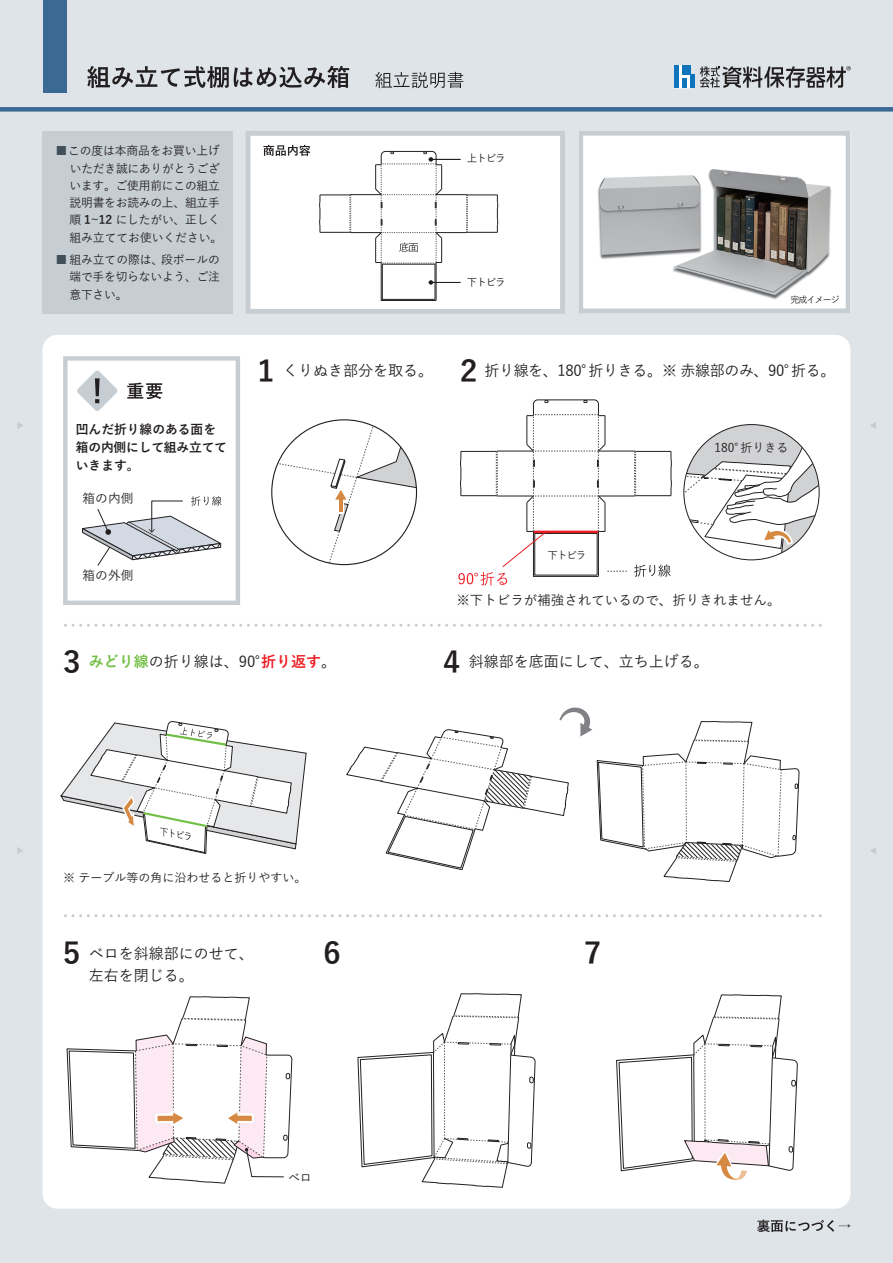
<style>
.page{position:relative;width:893px;height:1263px;background:#dfe4e8}
.page>*{position:absolute;margin:0;border:0;box-sizing:border-box;transform-origin:0 0}
.t1{font:700 30px "Yu Gothic";color:#231f20}
.t2{font:500 15px/22.5px "Yu Gothic";color:#231f20}
.t3{font:500 15px "Yu Gothic";letter-spacing:-.025em;color:#231f20}
.t4{font:500 13.5px "Yu Gothic";color:#231f20}
.t5{font:700 12.75px/18px "Yu Gothic";color:#231f20}
.t6{font:500 12.75px "Yu Gothic";color:#231f20}
.t7{font:500 12px/17.2px "Yu Gothic";letter-spacing:-.01em;color:#231f20}
.t8{font:500 10.5px "Yu Gothic";letter-spacing:-.1em;color:#231f20}
.t9{font:500 9px "Yu Gothic";letter-spacing:-.1em;color:#231f20}
.s1{color:#425159}
.s2{font-weight:700}
.s3{font-weight:700;font-size:30px}
.s4{font-weight:700;color:#71bf44}
.s5{font-weight:700;color:#ee1d23}
</style>
<div class="page">
<div style="left:43px;top:335px;width:807px;height:874px;background:#fff;border-radius:15px"></div>
<svg style="left:757px;top:1220px;width:93px;height:12px"></svg>
<svg style="left:678px;top:65px;width:13px;height:23px"></svg>
<hr style="left:674px;top:65px;width:4px;height:23px;background:#1074bc">
<svg style="left:682px;top:79px;width:4px;height:9px"></svg>
<div style="left:682px;top:65px;width:8px;height:9px;background:#1074bc"></div>
<hr style="left:690px;top:74px;width:4px;height:14px;background:#1074bc">
<svg style="left:700px;top:66px;width:151px;height:22px"></svg>
<svg style="left:87px;top:66px;width:262px;height:22px"></svg>
<svg style="left:375px;top:72px;width:88px;height:16px"></svg>
<div style="left:43px;top:131px;width:190px;height:183px;background:#c6ced4"></div>
<svg style="left:246px;top:131px;width:319px;height:183px;background:#f8f9fa"></svg>
<svg style="left:263px;top:145px;width:47px;height:11px"></svg>
<div style="left:43px;top:0;width:23px;height:92px;background:#3b6994"></div>
<div style="left:0;top:107px;width:893px;height:5px;background:#3b6994"></div>
<svg style="left:579px;top:131px;width:271px;height:182px;background:#cacbcb"></svg>
<svg style="left:870px;top:847px;width:6px;height:7px"></svg>
<svg style="left:17px;top:847px;width:6px;height:7px"></svg>
<svg style="left:870px;top:422px;width:6px;height:7px"></svg>
<svg style="left:17px;top:422px;width:6px;height:7px"></svg>
<svg style="left:65px;top:914px;width:757px;height:3px"></svg>
<svg style="left:65px;top:624px;width:757px;height:3px"></svg>
<svg style="left:357px;top:993px;width:179px;height:195px"></svg>
<svg style="left:616px;top:994px;width:182px;height:186px"></svg>
<svg style="left:272px;top:420px;width:144px;height:145px"></svg>
<hr style="left:598px;top:496px;width:37px;height:1px;background:#231f20">
<hr style="left:598px;top:451px;width:37px;height:1px;background:#231f20">
<svg style="left:670px;top:451px;width:2px;height:45px"></svg>
<hr style="left:635px;top:495px;width:36px;height:1px;background:#231f20">
<hr style="left:635px;top:451px;width:36px;height:1px;background:#231f20">
<svg style="left:634px;top:451px;width:2px;height:45px"></svg>
<svg style="left:634px;top:564px;width:37px;height:13px"></svg>
<svg style="left:684px;top:425px;width:135px;height:135px"></svg>
<svg style="left:458px;top:399px;width:169px;height:186px"></svg>
<svg style="left:60px;top:721px;width:247px;height:133px"></svg>
<svg style="left:63px;top:356px;width:177px;height:249px"></svg>
<svg style="left:346px;top:707px;width:453px;height:175px"></svg>
<svg style="left:66px;top:996px;width:226px;height:188px"></svg>
<hr style="left:320px;top:195px;width:30px;height:1px;background:#231f20">
<hr style="left:320px;top:232px;width:30px;height:1px;background:#231f20">
<svg style="left:349px;top:194px;width:2px;height:39px"></svg>
<svg style="left:319px;top:195px;width:2px;height:37px"></svg>
<hr style="left:351px;top:194px;width:30px;height:1px;background:#231f20">
<hr style="left:351px;top:232px;width:30px;height:1px;background:#231f20">
<hr style="left:436px;top:232px;width:31px;height:1px;background:#231f20">
<hr style="left:436px;top:194px;width:31px;height:1px;background:#231f20">
<svg style="left:496px;top:195px;width:2px;height:37px"></svg>
<hr style="left:467px;top:232px;width:30px;height:1px;background:#231f20">
<hr style="left:467px;top:195px;width:30px;height:1px;background:#231f20">
<svg style="left:466px;top:194px;width:2px;height:39px"></svg>
<svg style="left:375px;top:151px;width:85px;height:150px;background:#efeeef"></svg>
<p class="t7" style="left:70px;top:141px;width:154px;text-indent:-14px"><span class="s1">■</span>この度は本商品をお買い上げいただき誠にありがとうございます。ご使用前にこの組立説明書をお読みの上、組立手順 <span class="s2">1</span>~<span class="s2">12</span> にしたがい、正しく組み立ててお使いください。</p>
<p class="t7" style="left:69px;top:250px;width:152px;text-align:justify;text-indent:-14px"><span class="s1">■</span>組み立ての際は、段ボールの端で手を切らないよう、ご注意下さい。</p>
<p class="t5" style="left:76px;top:421px;width:153px">凹んだ折り線のある面を箱の内側にして組み立てていきます。</p>
<p class="t6" style="left:83px;top:487px;width:52px">箱の内側</p>
<p class="t6" style="left:83px;top:563px;width:52px">箱の外側</p>
<p class="t8" style="left:467px;top:149px;width:40px">上トビラ</p>
<p class="t8" style="left:467px;top:272px;width:40px">下トビラ</p>
<p class="t9" style="left:790px;top:292px;width:51px">完成イメージ</p>
<p class="t2" style="left:257px;top:357px;width:192px"><span class="s3">1</span> くりぬき部分を取る。　</p>
<p class="t3" style="left:460px;top:357px;width:377px"><span class="s3">2</span> 折り線を、180°折りきる。※ 赤線部のみ、90°折る。</p>
<p class="t7" style="left:714px;top:438px;width:75px">180°折りきる</p>
<p class="t8" style="left:548px;top:545px;width:40px">下トビラ</p>
<p class="t4" style="left:456px;top:587px;width:325px">※下トビラが補強されているので、折りきれません。</p>
<p class="t2" style="left:63px;top:649px;width:275px"><span class="s3">3</span> <span class="s4">みどり線</span>の折り線は、90°<span class="s5">折り返す</span>。</p>
<p class="t7" style="left:63px;top:868px;width:245px">※ テーブル等の角に沿わせると折りやすい。</p>
<p class="t2" style="left:443px;top:649px;width:267px"><span class="s3">4</span> 斜線部を底面にして、立ち上げる。</p>
<p class="t2" style="left:89px;top:940px;width:167px;text-indent:-26px"><span class="s3">5</span> ベロを斜線部にのせて、左右を閉じる。</p>
<h1 class="t1" style="left:324px;top:936px;width:19px">6</h1>
<h1 class="t1" style="left:584px;top:936px;width:19px">7</h1>
<p class="t7" style="left:288px;top:1167px;width:25px">ベロ</p>
</div>
